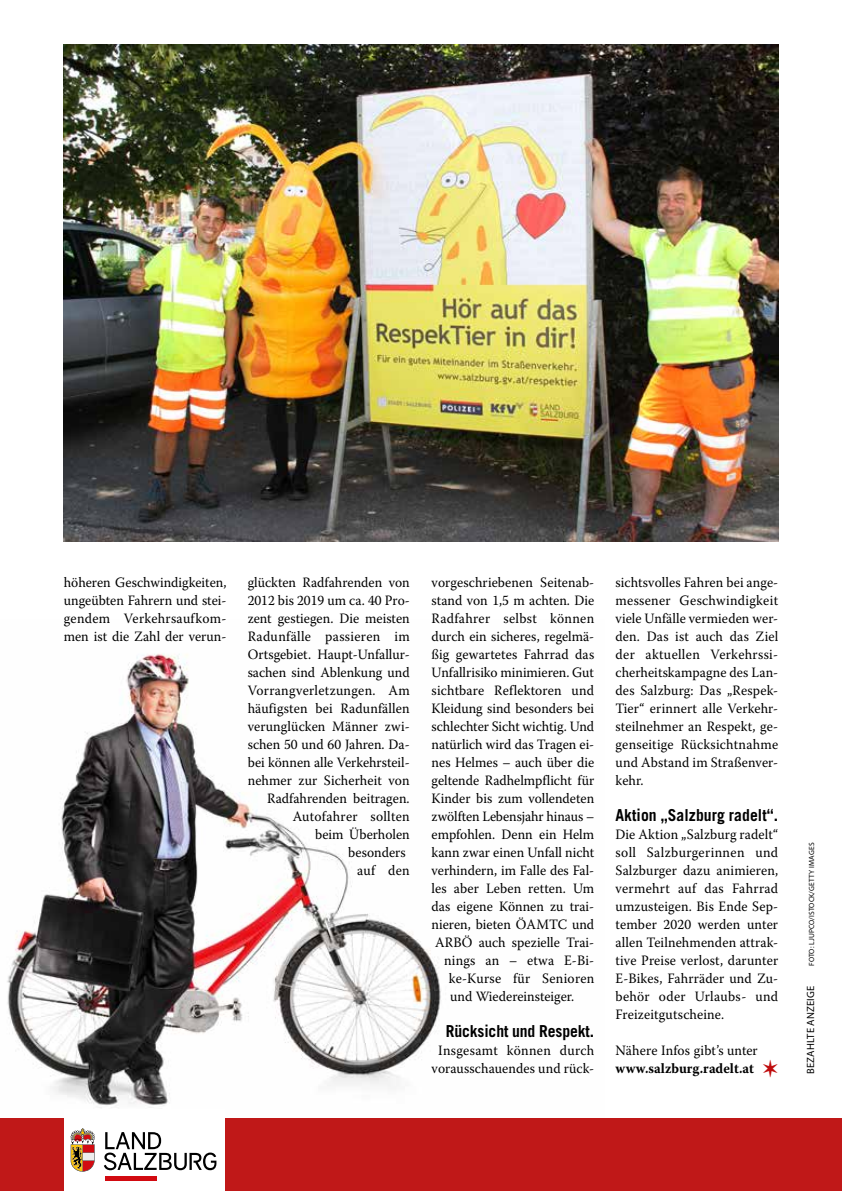
<style>
.page{position:relative;width:842px;height:1191px;background:#fff}
.page>*{position:absolute;margin:0;border:0;box-sizing:border-box;transform-origin:0 0}
.t1{font:700 16.5px "Trade Gothic LT Std";letter-spacing:.005em;color:#000;scale:.95 1}
.t2{font:14.25px/18px "Warnock Pro";color:#000;text-align:justify;scale:.95 1}
.t3{font:14.25px "Warnock Pro";letter-spacing:.02em;color:#000;scale:.95 1}
.t4{font:10.5px "Myriad Pro";letter-spacing:.02em;color:#000}
.t5{font:7.5px "Myriad Pro";letter-spacing:.02em;color:#000}
.s1{font-weight:700}
.s2{font-family:"Zapf Weekend";font-size:24px;color:#c00d0e}
</style>
<div class="page">
<img style="left:7px;top:653px;width:434px;height:455px">
<img style="left:64px;top:45px;width:714px;height:496px">
<div style="left:0;top:1118px;width:842px;height:73px;background:#c01818"></div>
<div style="left:64px;top:1109px;width:161px;height:82px;background:#fff"></div>
<svg style="left:71px;top:1128px;width:24px;height:43px"></svg>
<hr style="left:105px;top:1176px;width:52px;height:4px;background:#d20a11">
<svg style="left:104px;top:1132px;width:112px;height:38px"></svg>
<p class="t2" style="left:64px;top:573px;width:173px">höheren Geschwindigkeiten, ungeübten Fahrern und stei&shy;gendem Verkehrsaufkom&shy;men ist die Zahl der verun-</p>
<p class="t2" style="left:248px;top:573px;width:172px;text-align:right">glückten Radfahrenden von<br>2012 bis 2019 um ca. 40 Pro&shy;zent gestiegen. Die meisten<br>Radunfälle passieren im<br>Ortsgebiet. Haupt-Unfallur&shy;sachen sind Ablenkung und<br>Vorrangverletzungen. Am häufigsten bei Radunfällen verunglücken Männer zwi&shy;schen 50 und 60 Jahren. Da&shy;bei können alle Verkehrsteil&shy;nehmer zur Sicherheit von<br>Radfahrenden beitragen.<br>Autofahrer sollten<br>beim Überholen<br>besonders<br>auf den</p>
<p class="t2" style="left:432px;top:573px;width:173px">vorgeschriebenen Seitenab-</p>
<p class="t2" style="left:432px;top:591px;width:173px">stand von 1,5 m achten. Die</p>
<p class="t3" style="left:432px;top:609px;width:173px">Radfahrer selbst können</p>
<p class="t2" style="left:432px;top:627px;width:173px">durch ein sicheres, regelmä-</p>
<p class="t2" style="left:432px;top:645px;width:173px">ßig gewartetes Fahrrad das</p>
<p class="t2" style="left:432px;top:663px;width:173px">Unfallrisiko minimieren. Gut</p>
<p class="t2" style="left:432px;top:681px;width:173px">sichtbare Reflektoren und</p>
<p class="t2" style="left:432px;top:699px;width:173px">Kleidung sind besonders bei</p>
<p class="t2" style="left:432px;top:717px;width:173px">schlechter Sicht wichtig. Und</p>
<p class="t2" style="left:432px;top:735px;width:173px">natürlich wird das Tragen ei-</p>
<p class="t2" style="left:432px;top:753px;width:173px">nes Helmes – auch über die</p>
<p class="t2" style="left:432px;top:771px;width:173px">geltende Radhelmpflicht für</p>
<p class="t2" style="left:432px;top:789px;width:173px">Kinder bis zum vollendeten</p>
<p class="t2" style="left:432px;top:807px;width:173px">zwölften Lebensjahr hinaus –</p>
<p class="t2" style="left:432px;top:825px;width:173px">empfohlen. Denn ein Helm</p>
<p class="t2" style="left:432px;top:843px;width:173px">kann zwar einen Unfall nicht</p>
<p class="t2" style="left:432px;top:861px;width:173px">verhindern, im Falle des Fal-</p>
<p class="t2" style="left:432px;top:879px;width:173px">les aber Leben retten. Um</p>
<p class="t2" style="left:432px;top:897px;width:173px">das eigene Können zu trai-</p>
<p class="t2" style="left:432px;top:915px;width:173px">nieren, bieten ÖAMTC und</p>
<p class="t2" style="left:435px;top:933px;width:169px">ARBÖ auch spezielle Trai-</p>
<p class="t2" style="left:444px;top:951px;width:159px">nings an – etwa E-Bi-</p>
<p class="t3" style="left:449px;top:969px;width:155px">ke-Kurse für Senioren</p>
<p class="t2" style="left:450px;top:987px;width:132px">und Wiedereinsteiger.</p>
<p class="t1" style="left:446px;top:1021px;width:158px">Rücksicht und Respekt.</p>
<p class="t2" style="left:432px;top:1041px;width:173px;text-align:center">Insgesamt können durch vorausschauendes und rück-</p>
<p class="t2" style="left:615px;top:573px;width:173px">sichtsvolles Fahren bei ange&shy;messener Geschwindigkeit viele Unfälle vermieden wer&shy;den. Das ist auch das Ziel der aktuellen Verkehrssi&shy;cherheitskampagne des Lan&shy;des Salzburg: Das „Respek-Tier“ erinnert alle Verkehr&shy;steilnehmer an Respekt, ge&shy;genseitige Rücksichtnahme und Abstand im Straßenver&shy;kehr.</p>
<p class="t1" style="left:615px;top:805px;width:173px">Aktion „Salzburg radelt“.</p>
<p class="t2" style="left:615px;top:825px;width:173px">Die Aktion „Salzburg radelt“ soll Salzburgerinnen und Salzburger dazu animieren, vermehrt auf das Fahrrad umzusteigen. Bis Ende Sep&shy;tember 2020 werden unter allen Teilnehmenden attrak&shy;tive Preise verlost, darunter E-Bikes, Fahrräder und Zu&shy;behör oder Urlaubs- und Freizeitgutscheine.</p>
<p class="t2" style="left:615px;top:1041px;width:173px">Nähere Infos gibt’s unter <span class="s1">www.salzburg.radelt.at</span> <span class="s2">V</span></p>
<p class="t5" style="left:807px;top:966px;width:125px;rotate:-90deg">FOTO: LJUPCO/ISTOCK/GETTY IMAGES</p>
<p class="t4" style="left:804px;top:1074px;width:90px;rotate:-90deg">BEZAHLTE ANZEIGE</p>
</div>
